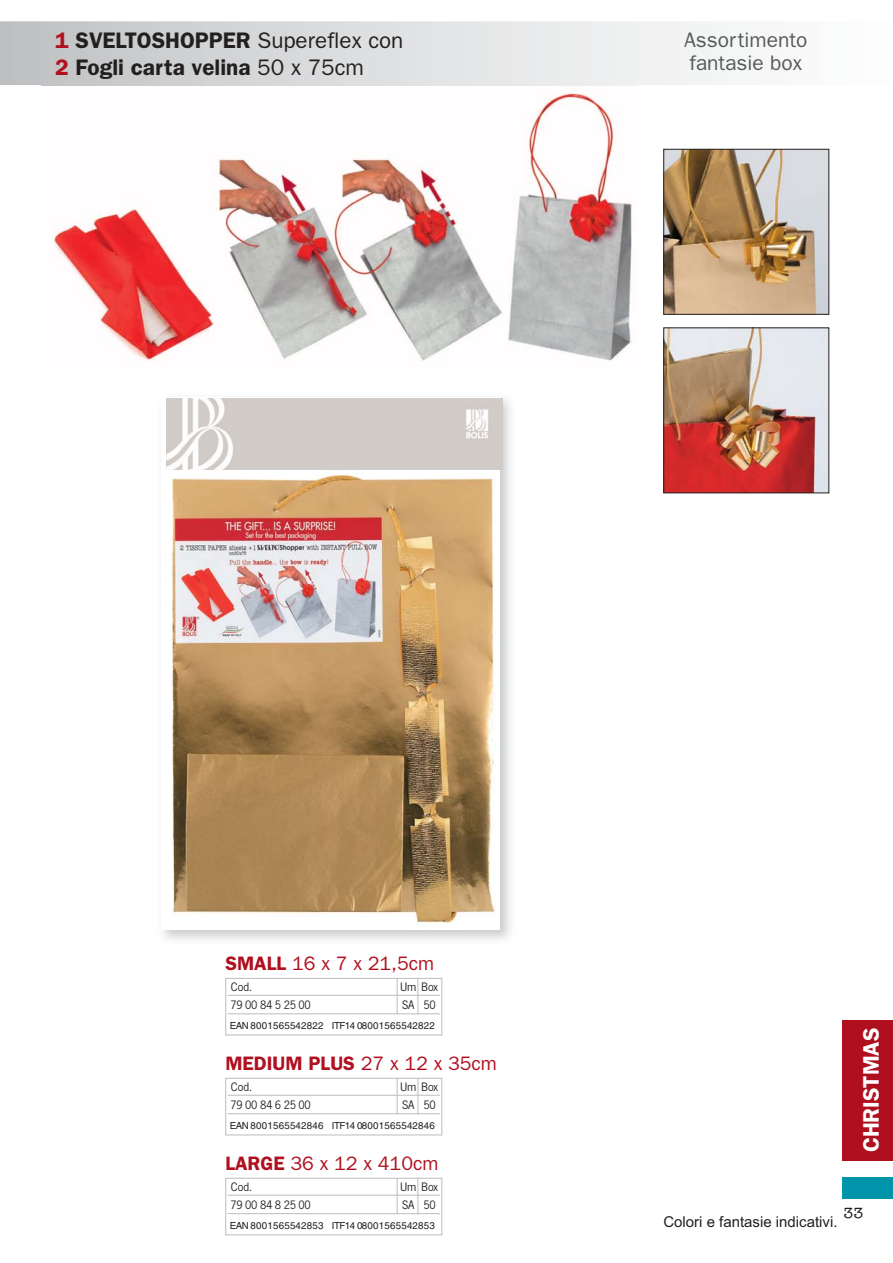
<style>
.page{position:relative;width:893px;height:1263px;background:#fff}
.page>*{position:absolute;margin:0;border:0;box-sizing:border-box;transform-origin:0 0}
.t1{font:700 22.5px/27.6px "Frankfurt Gothic";color:#231f20}
.t2{font:700 22.5px "Frankfurt Gothic";color:#fff}
.t3{font:21px/23.1px "Frankfurt Gothic Plain";color:#58595b}
.t4{font:19.5px "Frankfurt Gothic Plain";color:#b00f1e}
.t5{font:700 19.5px "Frankfurt Gothic";color:#b00f1e}
.t6{font:15px "Arial";color:#231f20}
.t7{font:15px "Memorandum Plain";color:#231f20}
.t8{font:12.75px "News Got T";letter-spacing:-.025em;color:#231f20}
.t9{font:9.75px "Switzerland";letter-spacing:.02em;color:#231f20}
.s1{color:#b00f1e}
.s2{font-family:"Frankfurt Gothic Plain";font-weight:400}
.s3{font-family:"Frankfurt Gothic";font-weight:700}
</style>
<div class="page">
<img style="left:41px;top:85px;width:597px;height:276px">
<div style="left:842px;top:1178px;width:51px;height:21px;background:#0095aa"></div>
<div style="left:842px;top:1021px;width:51px;height:140px;background:#b00f1e"></div>
<img style="left:162px;top:398px;width:349px;height:542px">
<img style="left:162px;top:398px;width:338px;height:531px">
<img style="left:167px;top:398px;width:335px;height:72px">
<svg style="left:225px;top:978px;width:218px;height:58px"></svg>
<hr style="left:228px;top:1013px;width:212px;height:1px;background:#bbbdc0">
<hr style="left:397px;top:978px;width:1px;height:36px;background:#bbbdc0">
<hr style="left:417px;top:978px;width:1px;height:36px;background:#bbbdc0">
<svg style="left:225px;top:1078px;width:218px;height:58px"></svg>
<hr style="left:228px;top:1113px;width:212px;height:1px;background:#bbbdc0">
<hr style="left:397px;top:1078px;width:1px;height:36px;background:#bbbdc0">
<hr style="left:417px;top:1078px;width:1px;height:36px;background:#bbbdc0">
<svg style="left:225px;top:1177px;width:218px;height:59px"></svg>
<hr style="left:228px;top:1213px;width:212px;height:1px;background:#bbbdc0">
<hr style="left:397px;top:1178px;width:1px;height:36px;background:#bbbdc0">
<hr style="left:417px;top:1178px;width:1px;height:36px;background:#bbbdc0">
<img style="left:665px;top:329px;width:162px;height:162px">
<div style="left:663px;top:327px;width:166px;height:166px;border:1px solid #231f20"></div>
<img style="left:665px;top:151px;width:162px;height:162px">
<div style="left:663px;top:149px;width:166px;height:166px;border:1px solid #231f20"></div>
<h1 class="t1" style="left:55px;top:28px;width:350px"><span class="s1">1</span> SVELTOSHOPPER <span class="s2">Supereflex con<br></span><span class="s1">2</span> Fogli carta velina <span class="s2">50 x 75cm</span></h1>
<h2 class="t3" style="left:684px;top:30px;width:125px">Assortimento fantasie box</h2>
<h3 class="t4" style="left:225px;top:957px;width:210px"><span class="s3">SMALL</span> 16 x 7 x 21,5cm</h3>
<h3 class="t8" style="left:231px;top:979px;width:23px">Cod.</h3>
<h3 class="t8" style="left:400px;top:979px;width:39px">Um Box</h3>
<h3 class="t8" style="left:230px;top:997px;width:82px">79 00 84 5 25 00</h3>
<h3 class="t8" style="left:402px;top:997px;width:35px">SA 50</h3>
<p class="t9" style="left:230px;top:1020px;width:207px">EAN 8001565542822 ITF14 08001565542822</p>
<h3 class="t5" style="left:225px;top:1057px;width:273px">MEDIUM PLUS <span class="s2">27 x 12 x 35cm</span></h3>
<h3 class="t8" style="left:231px;top:1079px;width:23px">Cod.</h3>
<h3 class="t8" style="left:400px;top:1079px;width:39px">Um Box</h3>
<h3 class="t8" style="left:230px;top:1097px;width:82px">79 00 84 6 25 00</h3>
<h3 class="t8" style="left:402px;top:1097px;width:35px">SA 50</h3>
<p class="t9" style="left:230px;top:1120px;width:207px">EAN 8001565542846 ITF14 08001565542846</p>
<h3 class="t4" style="left:225px;top:1157px;width:215px"><span class="s3">LARGE</span> 36 x 12 x 410cm</h3>
<h3 class="t8" style="left:231px;top:1179px;width:23px">Cod.</h3>
<h3 class="t8" style="left:400px;top:1179px;width:39px">Um Box</h3>
<h3 class="t8" style="left:230px;top:1197px;width:82px">79 00 84 8 25 00</h3>
<h3 class="t8" style="left:402px;top:1197px;width:35px">SA 50</h3>
<p class="t9" style="left:230px;top:1220px;width:207px">EAN 8001565542853 ITF14 08001565542853</p>
<h1 class="t2" style="left:863px;top:1152px;width:126px;rotate:-90deg">CHRISTMAS</h1>
<h3 class="t7" style="left:843px;top:1204px;width:21px">33</h3>
<h3 class="t6" style="left:663px;top:1213px;width:176px">Colori e fantasie indicativi.</h3>
</div>
